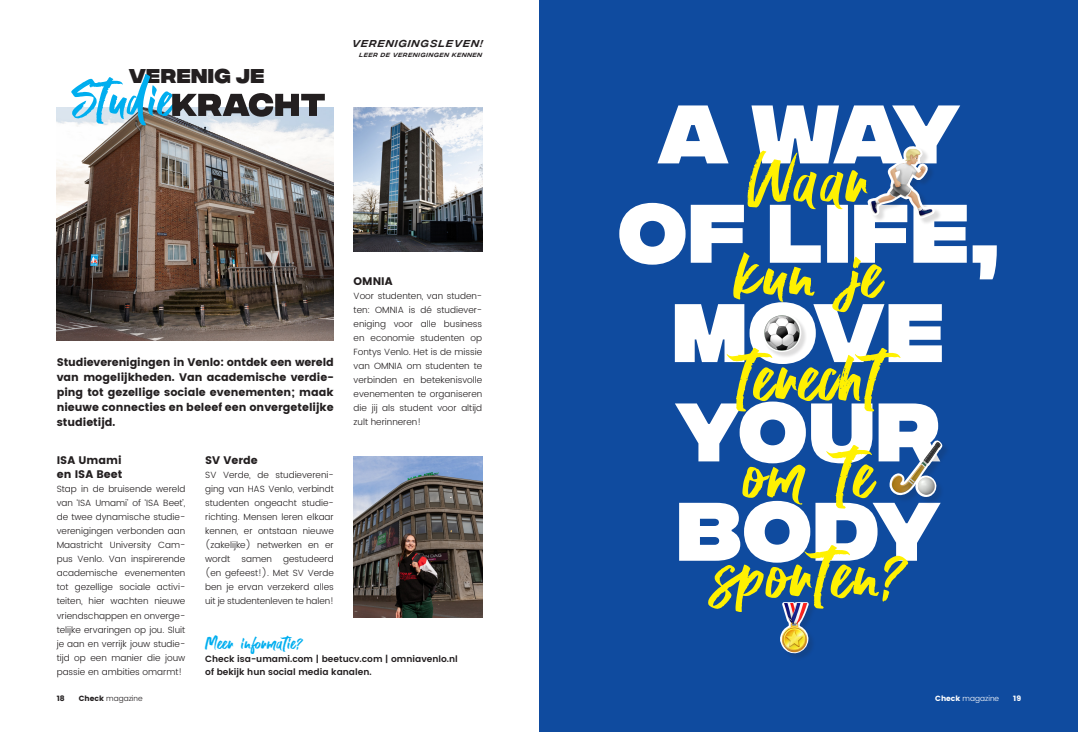
<style>
.page{position:relative;width:1078px;height:732px;background:#fff}
.page>*{position:absolute;margin:0;border:0;box-sizing:border-box;transform-origin:0 0}
.t1{font:800 20px "Integral CF";letter-spacing:.02em;color:#231f20}
.t2{font:19px "Black Stone Alternative";letter-spacing:.02em;color:#00aeef}
.t3{font:700 11px/15px "Poppins";color:#231f20;text-align:justify}
.t4{font:italic 10px "Integral CF";letter-spacing:.13em;color:#231f20}
.t5{font:300 9px/14px "Poppins";color:#231f20;text-align:justify}
.t6{font:600 9px "Poppins";color:#231f20}
.t7{font:300 7.5px "Poppins";color:#231f20}
.t8{font:300 7.5px "Poppins";color:#fff}
.t9{font:700 7.5px "Poppins";color:#231f20}
.t10{font:700 7.5px "Poppins";color:#fff}
.t11{font:italic 6px "Integral CF";letter-spacing:.13em;color:#231f20}
.s1{font-weight:700}
</style>
<div class="page">
<div style="left:539px;top:0;width:538px;height:731px;background:#0f4b9f"></div>
<div style="left:780px;top:603px;width:36px;height:57px;background:#231f20;opacity:.15"></div>
<svg style="left:619px;top:105px;width:377px;height:550px"></svg>
<img style="left:353px;top:107px;width:129px;height:145px">
<img style="left:57px;top:107px;width:277px;height:233px">
<img style="left:353px;top:456px;width:129px;height:161px">
<svg style="left:71px;top:74px;width:254px;height:51px"></svg>
<p class="t1" style="left:129px;top:65px;width:137px">VERENIG JE</p>
<p class="t4" style="left:352px;top:38px;width:132px">VERENIGINGSLEVEN!</p>
<p class="t11" style="left:359px;top:51px;width:124px">LEER DE VERENIGINGEN KENNEN</p>
<p class="t3" style="left:353px;top:274px;width:40px">OMNIA</p>
<p class="t5" style="left:353px;top:289px;width:130px">Voor studenten, van studen&shy;ten: OMNIA is dé studiever&shy;eniging voor alle business en economie studenten op Fontys Venlo. Het is de missie van OMNIA om studenten te verbinden en betekenisvolle evenementen te organiseren die jij als student voor altijd zult herinneren!</p>
<p class="t3" style="left:57px;top:354px;width:278px">Studieverenigingen in Venlo: ontdek een wereld van mogelijkheden. Van academische verdie&shy;ping tot gezellige sociale evenementen; maak nieuwe connecties en beleef een onvergetelijke studietijd.</p>
<p class="t3" style="left:205px;top:453px;width:54px">SV Verde</p>
<p class="t5" style="left:205px;top:468px;width:130px">SV Verde, de studievereni&shy;ging van HAS Venlo, verbindt studenten ongeacht studie&shy;richting. Mensen leren elkaar kennen, er ontstaan nieuwe (zakelijke) netwerken en er wordt samen gestudeerd (en gefeest!). Met SV Verde ben je ervan verzekerd alles uit je studentenleven te halen!</p>
<p class="t3" style="left:57px;top:453px;width:66px">ISA Umami</p>
<p class="t3" style="left:57px;top:467px;width:67px">en ISA Beet</p>
<p class="t5" style="left:57px;top:482px;width:130px">Stap in de bruisende wereld van ‘ISA Umami’ of ‘ISA Beet’, de twee dynamische studie&shy;verenigingen verbonden aan Maastricht University Cam&shy;pus Venlo. Van inspirerende academische evenementen tot gezellige sociale activi&shy;teiten, hier wachten nieuwe vriendschappen en onverge&shy;telijke ervaringen op jou. Sluit je aan en verrijk jouw studie&shy;tijd op een manier die jouw passie en ambities omarmt!</p>
<p class="t2" style="left:205px;top:629px;width:98px">Meer informatie?</p>
<p class="t6" style="left:205px;top:651px;width:254px">Check isa-umami.com | beetucv.com | omniavenlo.nl</p>
<p class="t6" style="left:205px;top:664px;width:168px">of bekijk hun social media kanalen.</p>
<p class="t9" style="left:57px;top:693px;width:10px">18</p>
<p class="t7" style="left:79px;top:692px;width:65px"><span class="s1">Check</span> magazine</p>
<p class="t8" style="left:935px;top:692px;width:65px"><span class="s1">Check</span> magazine</p>
<p class="t10" style="left:1013px;top:693px;width:9px">19</p>
</div>
